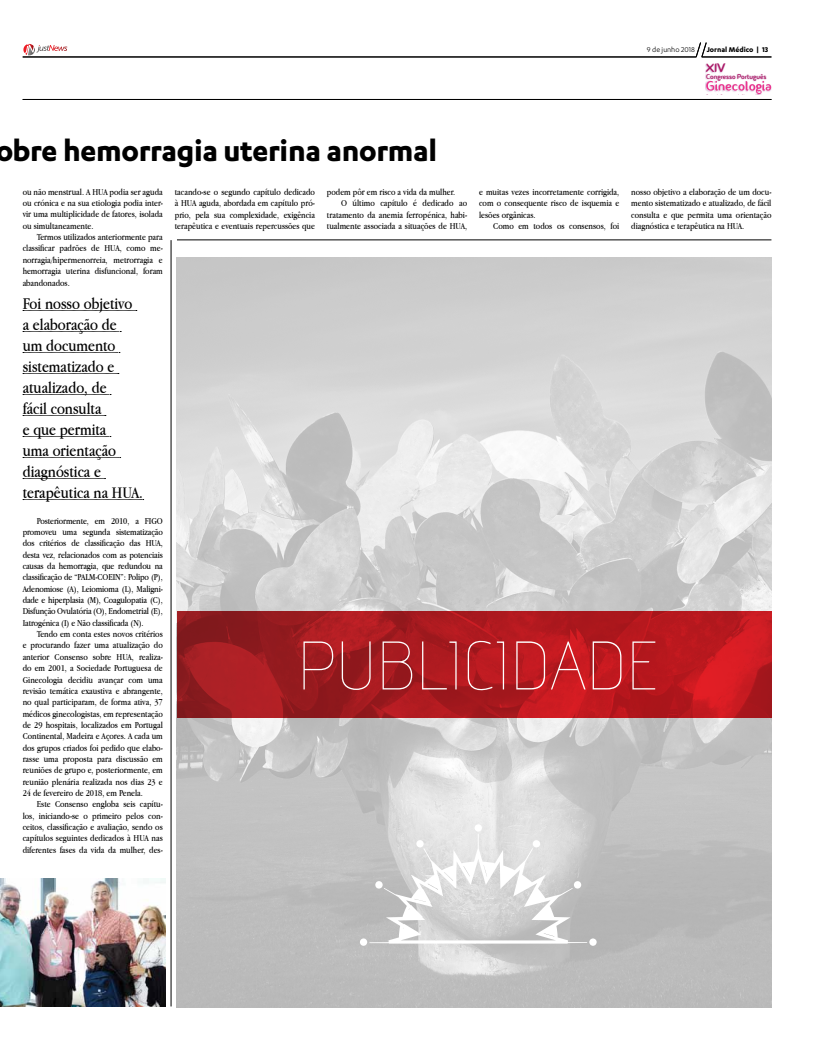
<style>
.page{position:relative;width:814px;height:1049px;background:#fff}
.page>*{position:absolute;margin:0;border:0;box-sizing:border-box;transform-origin:0 0}
.t1{font:128.5px "Therecanonlybeone Beaver Imit";color:#fff}
.t2{font:68.6px "advent Lt 3";color:#fff}
.t3{font:700 33px "Karbon";letter-spacing:-.01em;color:#000}
.t4{font:17px/21px "Apple Garamond";color:#000}
.t5{font:12.4px "Fontastique Fontastique";color:#aa1664}
.t6{font:9.5px/11.3px "Apple Garamond";color:#000;text-align:justify}
.t7{font:700 8px "Karbon";color:#000}
.t8{font:8px "Karbon";color:#000}
.t9{font:7px "Fontastique Fontastique";color:#aa1664}
</style>
<div class="page">
<svg style="left:23px;top:44px;width:44px;height:11px"></svg>
<svg style="left:706px;top:63px;width:66px;height:32px"></svg>
<hr style="left:23px;top:99px;width:748px;height:1px;background:#000">
<hr style="left:23px;top:57px;width:673px;height:1px;background:#000">
<svg style="left:695px;top:42px;width:11px;height:15px"></svg>
<hr style="left:701px;top:57px;width:70px;height:1px;background:#000">
<hr style="left:177px;top:240px;width:594px;height:1px;background:#000">
<hr style="left:171px;top:240px;width:1px;height:766px;background:#000">
<img style="left:0;top:878px;width:166px;height:128px">
<svg style="left:23px;top:310px;width:114px;height:1px"></svg>
<svg style="left:23px;top:331px;width:98px;height:1px"></svg>
<svg style="left:23px;top:352px;width:97px;height:1px"></svg>
<svg style="left:23px;top:373px;width:96px;height:1px"></svg>
<svg style="left:23px;top:394px;width:88px;height:1px"></svg>
<svg style="left:23px;top:415px;width:83px;height:1px"></svg>
<svg style="left:23px;top:436px;width:88px;height:1px"></svg>
<svg style="left:23px;top:457px;width:98px;height:1px"></svg>
<svg style="left:23px;top:478px;width:83px;height:1px"></svg>
<svg style="left:23px;top:499px;width:121px;height:1px"></svg>
<img style="left:177px;top:257px;width:594px;height:751px">
<svg style="left:177px;top:612px;width:594px;height:106px;background:#ad1a1f"></svg>
<p class="t8" style="left:647px;top:46px;width:50px">9 de junho 2018</p>
<p class="t7" style="left:706px;top:45px;width:63px">Jornal Médico | 13</p>
<h3 class="t5" style="left:706px;top:61px;width:21px">XIV</h3>
<p class="t9" style="left:706px;top:72px;width:62px">Congresso Português</p>
<h3 class="t3" style="left:-5px;top:132px;width:443px">obre hemorragia uterina anormal</h3>
<p class="t6" style="left:23px;top:186px;width:142px">ou não menstrual. A HUA podia ser aguda ou crónica e na sua etiologia podia inter&shy;vir uma multiplicidade de fatores, isolada ou simultaneamente.</p>
<p class="t6" style="left:23px;top:231px;width:142px;text-indent:14px">Termos utilizados anteriormente para classificar padrões de HUA, como me&shy;norragia/hipermenorreia, metrorragia e hemorragia uterina disfuncional, foram abandonados.</p>
<h3 class="t4" style="left:23px;top:292px;width:122px">Foi nosso objetivo a elaboração de<br>um documento sistematizado e atualizado, de<br>fácil consulta<br>e que permita<br>uma orientação diagnóstica e terapêutica na HUA.</h3>
<p class="t6" style="left:175px;top:186px;width:142px">tacando-se o segundo capítulo dedicado à HUA aguda, abordada em capítulo pró&shy;prio, pela sua complexidade, exigência terapêutica e eventuais repercussões que</p>
<p class="t6" style="left:327px;top:186px;width:130px">podem pôr em risco a vida da mulher.</p>
<p class="t6" style="left:341px;top:197px;width:127px">O último capítulo é dedicado ao</p>
<p class="t6" style="left:327px;top:209px;width:142px">tratamento da anemia ferropénica, habi-</p>
<p class="t6" style="left:327px;top:220px;width:142px">tualmente associada a situações de HUA,</p>
<p class="t6" style="left:479px;top:186px;width:142px">e muitas vezes incorretamente corrigida, com o consequente risco de isquemia e lesões orgânicas.</p>
<p class="t6" style="left:493px;top:220px;width:127px">Como em todos os consensos, foi</p>
<p class="t6" style="left:631px;top:186px;width:142px">nosso objetivo a elaboração de um docu&shy;mento sistematizado e atualizado, de fácil consulta e que permita uma orientação diagnóstica e terapêutica na HUA.</p>
<p class="t6" style="left:23px;top:515px;width:142px;text-indent:14px">Posteriormente, em 2010, a FIGO promoveu uma segunda sistematização dos critérios de classificação das HUA, desta vez, relacionados com as potenciais causas da hemorragia, que redundou na classificação de “PALM-COEIN”: Polipo (P), Adenomiose (A), Leiomioma (L), Maligni&shy;dade e hiperplasia (M), Coagulopatia (C), Disfunção Ovulatória (O), Endometrial (E), Iatrogénica (I) e Não classificada (N).</p>
<p class="t6" style="left:23px;top:628px;width:142px;text-indent:14px">Tendo em conta estes novos critérios e procurando fazer uma atualização do anterior Consenso sobre HUA, realiza&shy;do em 2001, a Sociedade Portuguesa de Ginecologia decidiu avançar com uma revisão temática exaustiva e abrangente, no qual participaram, de forma ativa, 37 médicos ginecologistas, em representação de 29 hospitais, localizados em Portugal Continental, Madeira e Açores. A cada um dos grupos criados foi pedido que elabo&shy;rasse uma proposta para discussão em reuniões de grupo e, posteriormente, em reunião plenária realizada nos dias 23 e 24 de fevereiro de 2018, em Penela.</p>
<p class="t6" style="left:23px;top:798px;width:142px;text-indent:14px">Este Consenso engloba seis capítu&shy;los, iniciando-se o primeiro pelos con&shy;ceitos, classificação e avaliação, sendo os capítulos seguintes dedicados à HUA nas diferentes fases da vida da mulher, des-</p>
<h2 class="t2" style="left:297px;top:625px;width:363px">PUBLICIDADE</h2>
<h1 class="t1" style="left:347px;top:828px;width:264px">v</h1>
</div>
